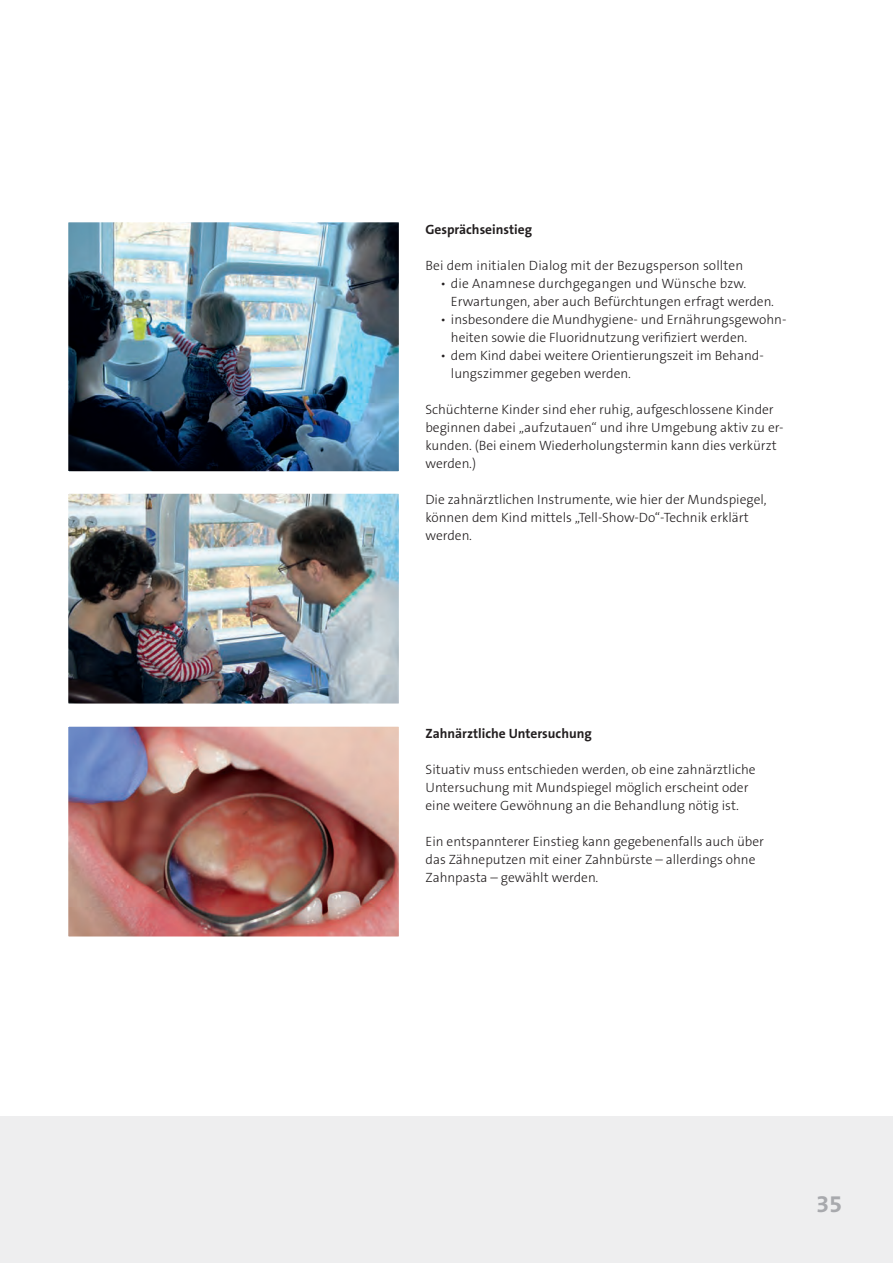
<style>
.page{position:relative;width:893px;height:1263px;background:#fff}
.page>*{position:absolute;margin:0;border:0;box-sizing:border-box;transform-origin:0 0}
.t1{font:700 24px "The Sans B7";color:#a8a9ad}
.t2{font:300 13.5px/18px "The Sans B Plus W3";color:#231f20}
.t3{font:700 13.5px "The Sans B Plus W7";color:#231f20}
</style>
<div class="page">
<div style="left:0;top:1117px;width:893px;height:146px;background:#eeeeef"></div>
<img style="left:69px;top:223px;width:329px;height:248px">
<div style="left:64px;top:218px;width:339px;height:258px;border:4px solid #fff"></div>
<img style="left:69px;top:494px;width:329px;height:209px">
<div style="left:64px;top:489px;width:339px;height:219px;border:4px solid #fff"></div>
<img style="left:69px;top:727px;width:329px;height:209px">
<div style="left:64px;top:722px;width:339px;height:219px;border:4px solid #fff"></div>
<p class="t3" style="left:425px;top:221px;width:108px">Gesprächseinstieg</p>
<p class="t2" style="left:425px;top:257px;width:319px">Bei dem initialen Dialog mit der Bezugsperson sollten</p>
<p class="t2" style="left:451px;top:275px;width:325px;text-indent:-11px">• die Anamnese durchgegangen und Wünsche bzw.<br>Erwartungen, aber auch Befürchtungen erfragt werden.</p>
<p class="t2" style="left:451px;top:311px;width:337px;text-indent:-11px">• insbesondere die Mundhygiene- und Ernährungsgewohn&shy;heiten sowie die Fluoridnutzung verifiziert werden.</p>
<p class="t2" style="left:451px;top:347px;width:314px;text-indent:-11px">• dem Kind dabei weitere Orientierungszeit im Behand&shy;lungszimmer gegeben werden.</p>
<p class="t2" style="left:425px;top:401px;width:360px">Schüchterne Kinder sind eher ruhig, aufgeschlossene Kinder beginnen dabei „aufzutauen“ und ihre Umgebung aktiv zu er&shy;kunden. (Bei einem Wiederholungstermin kann dies verkürzt werden.)</p>
<p class="t2" style="left:425px;top:490px;width:343px">Die zahnärztlichen Instrumente, wie hier der Mundspiegel, können dem Kind mittels „Tell-Show-Do“-Technik erklärt werden.</p>
<p class="t3" style="left:426px;top:725px;width:168px">Zahnärztliche Untersuchung</p>
<p class="t2" style="left:426px;top:761px;width:332px">Situativ muss entschieden werden, ob eine zahnärztliche<br>Untersuchung mit Mundspiegel möglich erscheint oder eine weitere Gewöhnung an die Behandlung nötig ist.</p>
<p class="t2" style="left:426px;top:833px;width:340px">Ein entspannterer Einstieg kann gegebenenfalls auch über das Zähneputzen mit einer Zahnbürste – allerdings ohne<br>Zahnpasta – gewählt werden.</p>
<h1 class="t1" style="left:816px;top:1191px;width:28px">35</h1>
</div>
